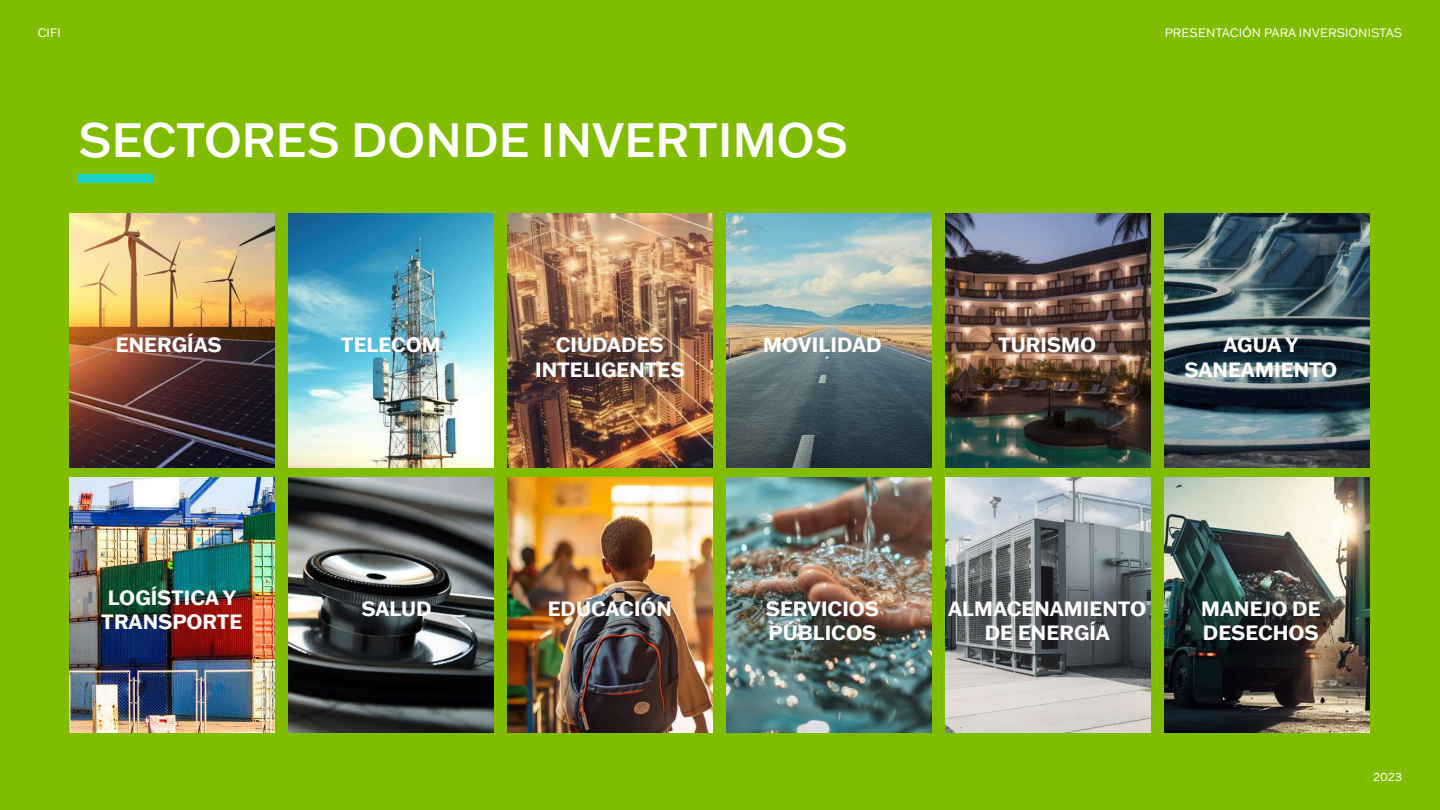
<style>
.page{position:relative;width:1440px;height:810px;background:#80bc00}
.page>*{position:absolute;margin:0;border:0;box-sizing:border-box;transform-origin:0 0}
.t1{font:500 47.25px "Franklin Gothic ATF";color:#fff}
.t2{font:700 20.25px/24.3px "Franklin Gothic ATF";color:#fff;text-align:center}
.t3{font:12px "Franklin Gothic ATF";color:#fff}
</style>
<div class="page">
<div style="left:78px;top:174px;width:75px;height:9px;background:#19d3c5"></div>
<img style="left:70px;top:213px;width:204px;height:254px">
<img style="left:946px;top:213px;width:204px;height:254px">
<svg style="left:1165px;top:213px;width:204px;height:254px;background:#455961"></svg>
<img style="left:289px;top:478px;width:204px;height:254px">
<img style="left:70px;top:478px;width:204px;height:254px">
<img style="left:508px;top:478px;width:204px;height:254px">
<img style="left:727px;top:478px;width:204px;height:254px">
<img style="left:289px;top:213px;width:204px;height:254px">
<img style="left:508px;top:213px;width:204px;height:254px">
<img style="left:727px;top:213px;width:204px;height:254px">
<img style="left:946px;top:478px;width:204px;height:254px">
<img style="left:1165px;top:478px;width:204px;height:254px">
<p class="t3" style="left:38px;top:24px;width:25px">CIFI</p>
<h1 class="t1" style="left:79px;top:109px;width:771px">SECTORES DONDE INVERTIMOS</h1>
<p class="t3" style="left:1165px;top:24px;width:239px">PRESENTACIÓN PARA INVERSIONISTAS</p>
<p class="t2" style="left:116px;top:332px;width:108px">ENERGÍAS</p>
<p class="t2" style="left:341px;top:332px;width:101px">TELECOM</p>
<p class="t2" style="left:535px;top:332px;width:151px">CIUDADES<br>INTELIGENTES</p>
<p class="t2" style="left:763px;top:332px;width:120px">MOVILIDAD</p>
<p class="t2" style="left:998px;top:332px;width:99px">TURISMO</p>
<p class="t2" style="left:1184px;top:332px;width:155px">AGUA Y<br>SANEAMIENTO</p>
<p class="t2" style="left:101px;top:585px;width:143px">LOGÍSTICA Y<br>TRANSPORTE</p>
<p class="t2" style="left:362px;top:596px;width:71px">SALUD</p>
<p class="t2" style="left:548px;top:596px;width:126px">EDUCACIÓN</p>
<p class="t2" style="left:766px;top:596px;width:115px;text-align:left">SERVICIOS<br>PÚBLICOS</p>
<p class="t2" style="left:948px;top:596px;width:200px">ALMACENAMIENTO<br>DE ENERGÍA</p>
<p class="t2" style="left:1201px;top:596px;width:121px;text-align:left">MANEJO DE<br>DESECHOS</p>
<p class="t3" style="left:1373px;top:768px;width:30px">2023</p>
</div>
